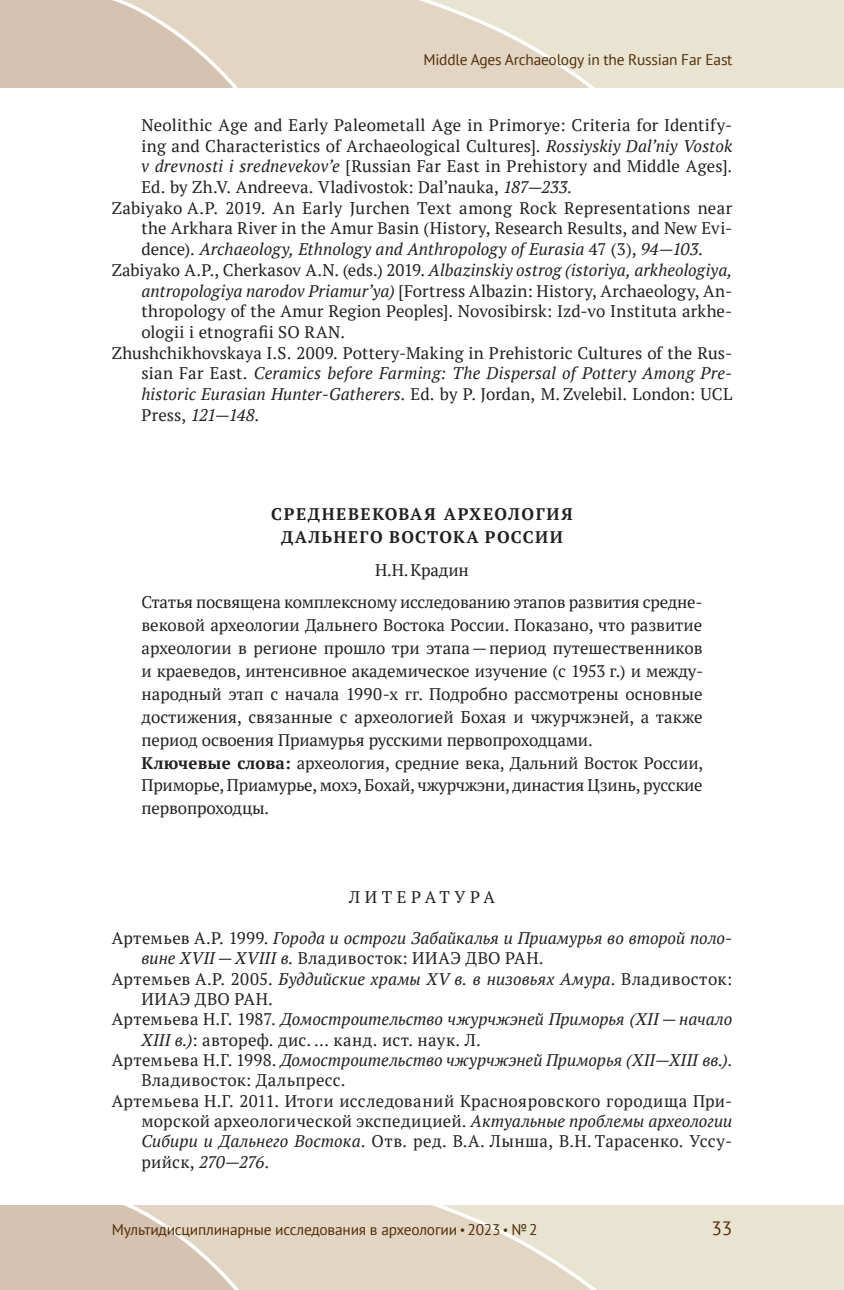
<style>
.page{position:relative;width:844px;height:1290px;background:#fff}
.page>*{position:absolute;margin:0;border:0;box-sizing:border-box;transform-origin:0 0}
.t1{font:19.25px "PT Sans";color:#522e07}
.t2{font:16.8px/22.9px "PT Serif";letter-spacing:.005em;color:#231f20}
.t3{font:italic 16.8px "PT Serif";letter-spacing:.005em;color:#231f20}
.t4{font:16.8px "PT Serif";letter-spacing:.025em;color:#231f20}
.t5{font:16.8px/32.7px "PT Serif";letter-spacing:-.015em;color:#231f20;text-align:center}
.t6{font:700 16.8px/22.9px "PT Serif";letter-spacing:.085em;color:#231f20;text-align:center}
.t7{font:16.8px "PT Serif";letter-spacing:.035em;color:#231f20}
.t8{font:16.8px "PT Serif";letter-spacing:.275em;color:#231f20}
.t9{font:15.4px "PT Sans";letter-spacing:-.015em;color:#522e07}
.s1{font-style:italic}
.s2{font-style:normal}
.s3{font-weight:700}
.s4{font-size:12.25px}
</style>
<div class="page">
<svg style="left:0;top:0;width:308px;height:88px;background:#dacab9"></svg>
<svg style="left:308px;top:0;width:535px;height:88px;background:#e6ddcc"></svg>
<svg style="left:0;top:1205px;width:308px;height:85px;background:#dacab9"></svg>
<svg style="left:308px;top:1205px;width:535px;height:85px;background:#e6ddcc"></svg>
<p class="t9" style="left:423px;top:50px;width:310px">Middle Ages Archaeology in the Russian Far East</p>
<p class="t2" style="left:141px;top:113px;width:592px">Neolithic Age and Early Paleometall Age in Primorye: Criteria for Identify-</p>
<p class="t2" style="left:141px;top:134px;width:592px">ing and Characteristics of Archaeological Cultures]. <span class="s1">Rossiyskiy Dal’niy Vostok</span></p>
<p class="t2" style="left:141px;top:155px;width:592px"><span class="s1">v drevnosti i srednevekov’e</span> [Russian Far East in Prehistory and Middle Ages].</p>
<p class="t2" style="left:141px;top:175px;width:432px">Ed. by Zh.V. Andreeva. Vladivostok: Dal’nauka, <span class="s1">187—233.</span></p>
<p class="t2" style="left:112px;top:196px;width:622px">Zabiyako A.P. 2019. An Early Jurchen Text among Rock Representations near</p>
<p class="t2" style="left:141px;top:217px;width:592px">the Arkhara River in the Amur Basin (History, Research Results, and New Evi-</p>
<p class="t3" style="left:141px;top:238px;width:563px"><span class="s2">dence).</span> Archaeology, Ethnology and Anthropology of Eurasia <span class="s2">47 (3),</span> 94—103.</p>
<p class="t3" style="left:112px;top:259px;width:622px"><span class="s2">Zabiyako A.P., Cherkasov A.N. (eds.) 2019.</span> Albazinskiy ostrog (istoriya, arkheologiya,</p>
<p class="t2" style="left:141px;top:279px;width:592px"><span class="s1">antropologiya narodov Priamur’ya)</span> [Fortress Albazin: History, Archaeology, An-</p>
<p class="t2" style="left:141px;top:300px;width:592px">thropology of the Amur Region Peoples]. Novosibirsk: Izd-vo Instituta arkhe-</p>
<p class="t2" style="left:141px;top:320px;width:205px">ologii i etnografii SO RAN.</p>
<p class="t2" style="left:112px;top:341px;width:622px">Zhushchikhovskaya I.S. 2009. Pottery-Making in Prehistoric Cultures of the Rus-</p>
<p class="t3" style="left:141px;top:363px;width:592px"><span class="s2">sian Far East.</span> Ceramics before Farming: The Dispersal of Pottery Among Pre-</p>
<p class="t2" style="left:141px;top:383px;width:592px"><span class="s1">historic Eurasian Hunter-Gatherers</span>. Ed. by P. Jordan, M. Zvelebil. London: UCL</p>
<p class="t3" style="left:141px;top:404px;width:120px"><span class="s2">Press,</span> 121—148.</p>
<p class="t6" style="left:271px;top:502px;width:303px">СРЕДНЕВЕКОВАЯ АРХЕОЛОГИЯ<br>ДАЛЬНЕГО ВОСТОКА РОССИИ</p>
<p class="t5" style="left:141px;top:553px;width:562px">Н.Н.Крадин<br>Статья посвящена комплексному исследованию этапов развития средне-</p>
<p class="t2" style="left:141px;top:614px;width:563px">вековой археологии Дальнего Востока России. Показано, что развитие археологии в регионе прошло три этапа—период путешественников и краеведов, интенсивное академическое изучение (с 1953 г.) и между&shy;народный этап с начала 1990‑х гг. Подробно рассмотрены основные достижения, связанные с археологией Бохая и чжурчжэней, а также период освоения Приамурья русскими первопроходцами.<br><span class="s3">Ключевые слова:</span> археология, средние века, Дальний Восток России, Приморье, Приамурье, мохэ, Бохай, чжурчжэни, династия Цзинь, русские первопроходцы.</p>
<p class="t8" style="left:349px;top:886px;width:147px">ЛИТЕРАТУРА</p>
<p class="t3" style="left:112px;top:927px;width:622px"><span class="s2">Артемьев А.Р. 1999.</span> Города и остроги Забайкалья и Приамурья во второй поло-</p>
<p class="t4" style="left:141px;top:947px;width:403px"><span class="s1">вине XVII — XVIII в.</span> Владивосток: ИИАЭ ДВО РАН.</p>
<p class="t3" style="left:112px;top:968px;width:622px"><span class="s2">Артемьев А.Р. 2005.</span> Буддийские храмы XV в. в низовьях Амура<span class="s2">. Владивосток:</span></p>
<p class="t7" style="left:141px;top:988px;width:133px">ИИАЭ ДВО РАН.</p>
<p class="t3" style="left:112px;top:1008px;width:622px"><span class="s2">Артемьева Н.Г. 1987.</span> Домостроительство чжурчжэней Приморья (XII — начало</p>
<p class="t2" style="left:141px;top:1028px;width:340px"><span class="s1">XIII в.)</span>: автореф. дис. … канд. ист. наук. Л.</p>
<p class="t3" style="left:112px;top:1049px;width:622px"><span class="s2">Артемьева Н.Г. 1998.</span> Домостроительство чжурчжэней Приморья (XII—XIII вв.)<span class="s2">.</span></p>
<p class="t2" style="left:141px;top:1068px;width:205px">Владивосток: Дальпресс.</p>
<p class="t4" style="left:112px;top:1090px;width:622px">Артемьева Н.Г. 2011. Итоги исследований Краснояровского городища При-</p>
<p class="t2" style="left:141px;top:1109px;width:592px">морской археологической экспедицией. <span class="s1">Актуальные проблемы археологии</span></p>
<p class="t4" style="left:141px;top:1130px;width:592px"><span class="s1">Сибири и Дальнего Востока</span>. Отв. ред. В.А. Лынша, В.Н. Тарасенко. Уссу-</p>
<p class="t2" style="left:141px;top:1150px;width:129px">рийск, <span class="s1">270—276</span>.</p>
<p class="t9" style="left:112px;top:1220px;width:427px">Мультидисциплинарные исследования в археологии <span class="s4">•</span> 2023 <span class="s4">•</span> №2</p>
<p class="t1" style="left:711px;top:1216px;width:22px">33</p>
</div>
